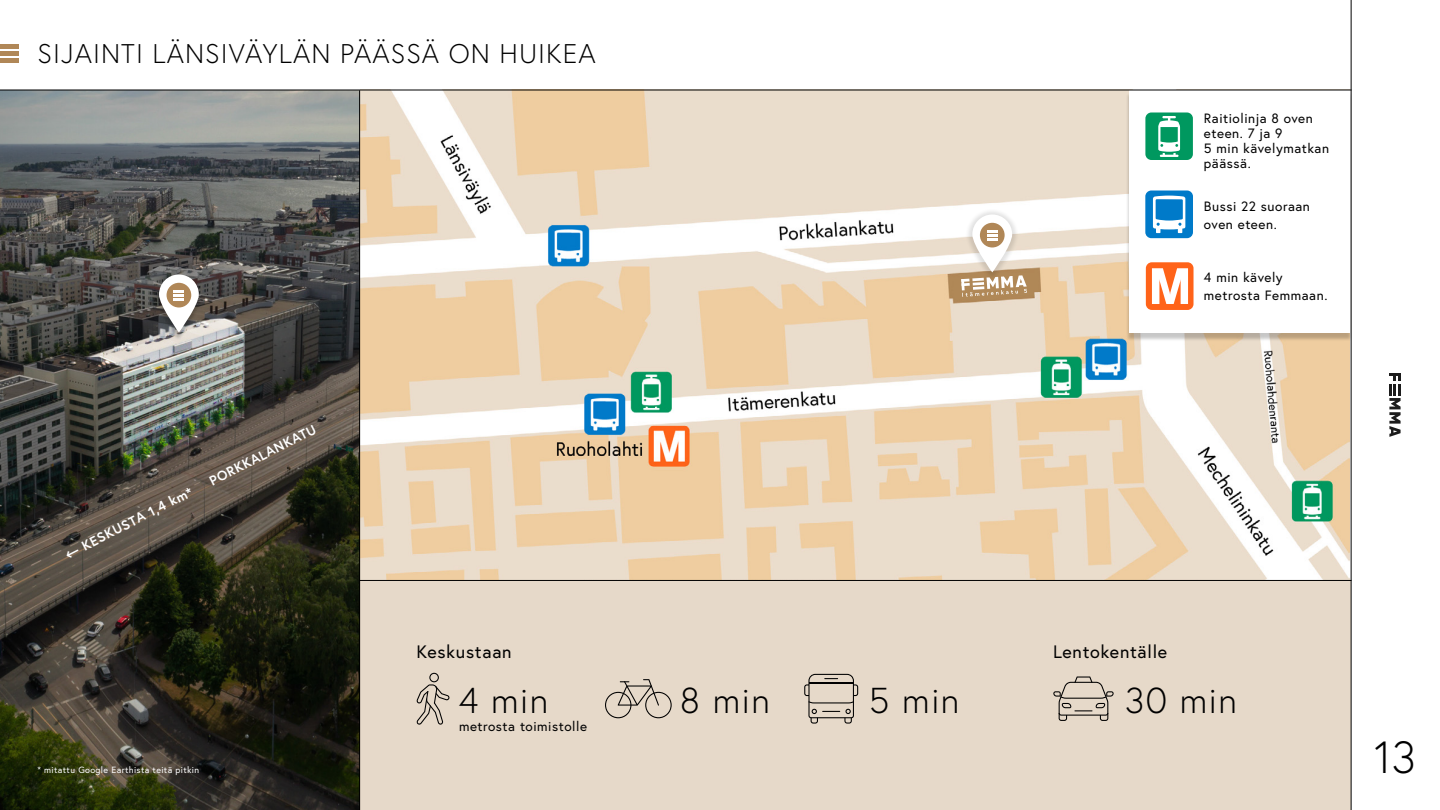
<style>
.page{position:relative;width:1440px;height:810px;background:#fff}
.page>*{position:absolute;margin:0;border:0;box-sizing:border-box;transform-origin:0 0}
.t1{font:300 45px "Europa";color:#000}
.t2{font:300 36px "Europa";letter-spacing:.04em;color:#000}
.t3{font:300 27px "Europa";letter-spacing:.04em;color:#000}
.t4{font:18px "Europa";letter-spacing:.04em;color:#000}
.t5{font:13.5px/15px "Europa";letter-spacing:.04em;color:#000}
.t6{font:700 13.5px "Europa";color:#fff}
.t7{font:9px "Europa";letter-spacing:.04em;color:#fff}
</style>
<div class="page">
<img style="left:360px;top:91px;width:990px;height:489px">
<div style="left:360px;top:580px;width:991px;height:230px;background:#e6d9c9"></div>
<svg style="left:416px;top:673px;width:34px;height:52px"></svg>
<svg style="left:605px;top:679px;width:67px;height:39px"></svg>
<svg style="left:804px;top:674px;width:54px;height:50px"></svg>
<svg style="left:1053px;top:677px;width:61px;height:44px"></svg>
<img style="left:0;top:91px;width:359px;height:719px">
<hr style="left:359px;top:90px;width:1px;height:720px;background:#000">
<hr style="left:359px;top:580px;width:993px;height:1px;background:#000">
<div style="left:155px;top:278px;width:46px;height:63px;background:#000;opacity:.22"></div>
<svg style="left:159px;top:274px;width:40px;height:58px"></svg>
<div style="left:167px;top:283px;width:24px;height:24px;background:#b08757;border-radius:50%"></div>
<svg style="left:174px;top:290px;width:10px;height:11px"></svg>
<div style="left:1126px;top:93px;width:226px;height:248px;background:#000;opacity:.22"></div>
<div style="left:1130px;top:90px;width:220px;height:242px;background:#fff"></div>
<div style="left:1145px;top:112px;width:48px;height:48px;background:#00985f;border-radius:6px"></div>
<svg style="left:1158px;top:116px;width:22px;height:41px"></svg>
<div style="left:1145px;top:191px;width:48px;height:47px;background:#007ac9;border-radius:6px"></div>
<svg style="left:1153px;top:196px;width:32px;height:37px"></svg>
<div style="left:1146px;top:262px;width:48px;height:48px;background:#ff6319;border-radius:6px"></div>
<svg style="left:1152px;top:268px;width:36px;height:36px"></svg>
<svg style="left:961px;top:275px;width:66px;height:22px"></svg>
<div style="left:965px;top:208px;width:55px;height:72px;background:#000;opacity:.12"></div>
<svg style="left:972px;top:214px;width:40px;height:58px"></svg>
<div style="left:980px;top:223px;width:25px;height:24px;background:#b08757;border-radius:50%"></div>
<svg style="left:987px;top:230px;width:11px;height:11px"></svg>
<hr style="left:1351px;top:0;width:1px;height:810px;background:#000">
<hr style="left:0;top:90px;width:1352px;height:1px;background:#000">
<svg style="left:1389px;top:373px;width:12px;height:64px"></svg>
<hr style="left:0;top:59px;width:19px;height:4px;background:#b08757">
<div style="left:0;top:51px;width:19px;height:5px;background:#b08757"></div>
<div style="left:0;top:44px;width:19px;height:5px;background:#b08757"></div>
<h3 class="t3" style="left:38px;top:37px;width:560px">SIJAINTI LÄNSIVÄYLÄN PÄÄSSÄ ON HUIKEA</h3>
<p class="t5" style="left:1204px;top:110px;width:127px">Raitiolinja 8 oven eteen. 7 ja 9<br>5 min kävelymatkan päässä.</p>
<p class="t5" style="left:1204px;top:197px;width:108px;line-height:18px">Bussi 22 suoraan oven eteen.</p>
<p class="t5" style="left:1204px;top:268px;width:125px;line-height:18px">4 min kävely metrosta Femmaan.</p>
<p class="t6" style="left:62px;top:547px;width:143px;rotate:-27deg">⟵ KESKUSTA 1,4 km*</p>
<p class="t6" style="left:206px;top:473px;width:119px;rotate:-27deg">PORKKALANKATU</p>
<p class="t7" style="left:38px;top:764px;width:163px">* mitattu Google Earthista teitä pitkin</p>
<h3 class="t4" style="left:417px;top:640px;width:97px">Keskustaan</h3>
<h3 class="t4" style="left:1053px;top:640px;width:116px">Lentokentälle</h3>
<h2 class="t2" style="left:459px;top:678px;width:91px">4 min</h2>
<h2 class="t2" style="left:680px;top:678px;width:92px">8 min</h2>
<h2 class="t2" style="left:869px;top:678px;width:92px">5 min</h2>
<h2 class="t2" style="left:1125px;top:678px;width:114px">30 min</h2>
<p class="t5" style="left:459px;top:719px;width:130px">metrosta toimistolle</p>
<h1 class="t1" style="left:1374px;top:729px;width:43px">13</h1>
</div>
